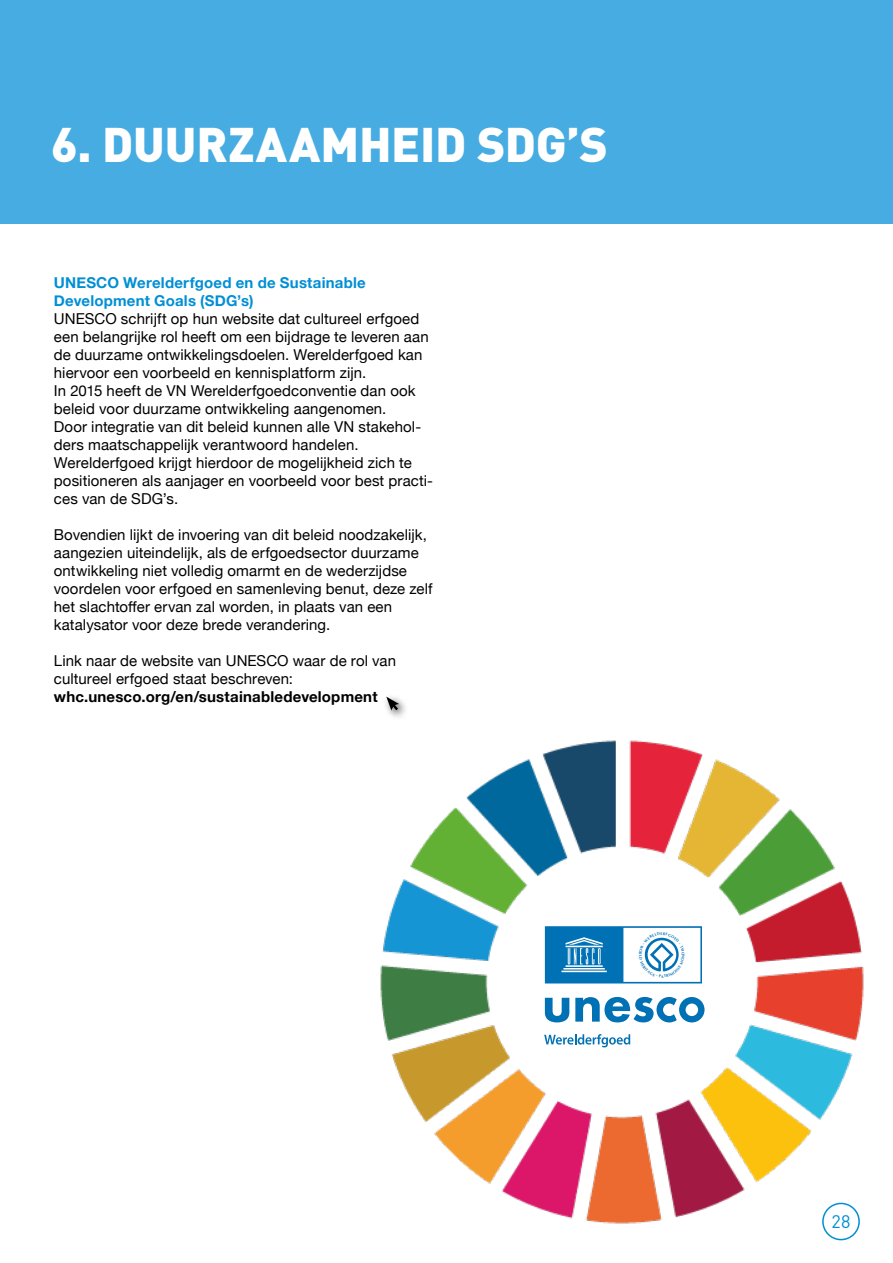
<style>
.page{position:relative;width:893px;height:1263px;background:#fff}
.page>*{position:absolute;margin:0;border:0;box-sizing:border-box;transform-origin:0 0}
.t1{font:900 48px "DIN";letter-spacing:-.005em;color:#fff}
.t2{font:18px "DIN";color:#008fd5}
.t3{font:15px/18px "Helvetica Neue";letter-spacing:.005em;color:#000}
.t4{font:700 15px/18px "Helvetica Neue";letter-spacing:.015em;color:#008fd5}
.t5{font:700 15px "Helvetica Neue";letter-spacing:.015em;color:#000}
</style>
<div class="page">
<div style="left:822px;top:1203px;width:38px;height:37px;border:2px solid #008fd5;border-radius:50%"></div>
<img style="left:380px;top:740px;width:484px;height:491px">
<div style="left:0;top:0;width:893px;height:224px;background:#46ace1"></div>
<div style="left:382px;top:692px;width:27px;height:28px;background:#000;opacity:.75"></div>
<svg style="left:386px;top:697px;width:15px;height:16px"></svg>
<svg style="left:545px;top:998px;width:24px;height:24px"></svg>
<svg style="left:575px;top:997px;width:129px;height:25px"></svg>
<svg style="left:544px;top:1034px;width:86px;height:13px"></svg>
<svg style="left:545px;top:926px;width:157px;height:57px"></svg>
<h1 class="t1" style="left:51px;top:113px;width:558px">6. DUURZAAMHEID SDG’S</h1>
<p class="t4" style="left:54px;top:274px;width:313px">UNESCO Werelderfgoed en de Sustainable<br>Development Goals (SDG’s)</p>
<p class="t3" style="left:54px;top:311px;width:381px">UNESCO schrijft op hun website dat cultureel erfgoed een belangrijke rol heeft om een bijdrage te leveren aan de duurzame ontwikkelingsdoelen. Werelderfgoed kan hiervoor een voorbeeld en kennisplatform zijn.<br>In 2015 heeft de VN Werelderfgoedconventie dan ook beleid voor duurzame ontwikkeling aangenomen.<br>Door integratie van dit beleid kunnen alle VN stakehol&shy;ders maatschappelijk verantwoord handelen.<br>Werelderfgoed krijgt hierdoor de mogelijkheid zich te positioneren als aanjager en voorbeeld voor best practi&shy;ces van de SDG’s.</p>
<p class="t3" style="left:54px;top:527px;width:380px">Bovendien lijkt de invoering van dit beleid noodzakelijk, aangezien uiteindelijk, als de erfgoedsector duurzame ontwikkeling niet volledig omarmt en de wederzijdse voordelen voor erfgoed en samenleving benut, deze zelf het slachtoffer ervan zal worden, in plaats van een katalysator voor deze brede verandering.</p>
<p class="t3" style="left:54px;top:653px;width:344px">Link naar de website van UNESCO waar de rol van cultureel erfgoed staat beschreven:</p>
<p class="t5" style="left:54px;top:685px;width:325px">whc.unesco.org/en/sustainabledevelopment</p>
<p class="t2" style="left:831px;top:1210px;width:21px">28</p>
</div>
